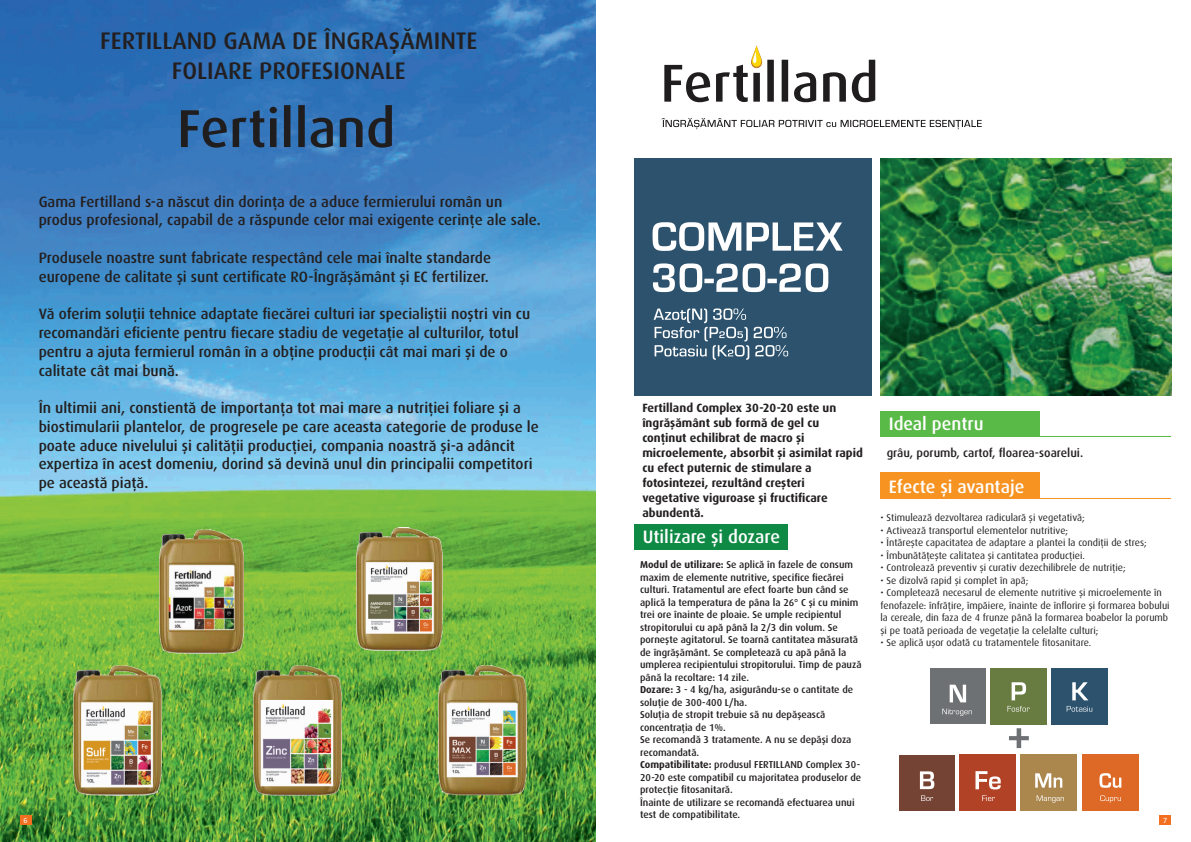
<style>
.page{position:relative;width:1191px;height:842px;background:#fff}
.page>*{position:absolute;margin:0;border:0;box-sizing:border-box;transform-origin:0 0}
.t1{font:500 24px/30px "Dax Pro";color:#231f20;text-align:center}
.t2{font:500 18px "Dax Pro";color:#fff}
.t3{font:500 15px/18.8px "Dax Pro";color:#231f20}
.t4{font:700 12px/15px "Dax Pro";color:#231f20}
.t5{font:500 12px "Dax Pro";color:#231f20}
.t6{font:500 10px/12.5px "Dax Pro";color:#231f20}
.t7{font:10px "Dax Pro";color:#231f20}
.t8{font:8px "Calibri";color:#fff}
.s1{font-weight:700}
</style>
<div class="page">
<img style="left:0;top:0;width:595px;height:842px">
<div style="left:20px;top:816px;width:12px;height:9px;background:#f37021"></div>
<svg style="left:181px;top:105px;width:211px;height:43px;background:#2d5682"></svg>
<img style="left:254px;top:665px;width:88px;height:130px">
<img style="left:357px;top:527px;width:85px;height:123px">
<img style="left:439px;top:665px;width:87px;height:130px">
<img style="left:159px;top:529px;width:84px;height:125px">
<img style="left:74px;top:665px;width:88px;height:130px">
<div style="left:634px;top:524px;width:154px;height:26px;background:#0e8a44"></div>
<svg style="left:1009px;top:728px;width:19px;height:20px"></svg>
<div style="left:930px;top:668px;width:55px;height:56px;background:#6e7173"></div>
<svg style="left:949px;top:685px;width:17px;height:17px"></svg>
<svg style="left:942px;top:709px;width:30px;height:7px"></svg>
<div style="left:1051px;top:668px;width:56px;height:56px;background:#2c526d"></div>
<div style="left:990px;top:668px;width:56px;height:56px;background:#687b41"></div>
<svg style="left:1011px;top:682px;width:15px;height:18px"></svg>
<svg style="left:1007px;top:706px;width:22px;height:6px"></svg>
<svg style="left:1066px;top:706px;width:26px;height:6px"></svg>
<svg style="left:1072px;top:682px;width:16px;height:18px"></svg>
<div style="left:899px;top:755px;width:55px;height:56px;background:#744333"></div>
<div style="left:959px;top:754px;width:57px;height:57px;background:#b24225"></div>
<div style="left:1020px;top:754px;width:57px;height:57px;background:#ab874e"></div>
<svg style="left:1035px;top:773px;width:27px;height:15px"></svg>
<svg style="left:1036px;top:795px;width:28px;height:8px"></svg>
<svg style="left:920px;top:771px;width:14px;height:18px"></svg>
<svg style="left:921px;top:795px;width:12px;height:6px"></svg>
<svg style="left:975px;top:771px;width:25px;height:18px"></svg>
<svg style="left:982px;top:795px;width:13px;height:6px"></svg>
<div style="left:1082px;top:754px;width:56px;height:57px;background:#de6926"></div>
<svg style="left:1099px;top:773px;width:22px;height:15px"></svg>
<svg style="left:1100px;top:795px;width:20px;height:8px"></svg>
<div style="left:1159px;top:816px;width:12px;height:9px;background:#f37021"></div>
<svg style="left:664px;top:45px;width:211px;height:57px"></svg>
<svg style="left:661px;top:118px;width:320px;height:11px"></svg>
<div style="left:880px;top:473px;width:160px;height:25px;background:#f79321"></div>
<hr style="left:880px;top:498px;width:291px;height:1px;background:#f79321">
<div style="left:880px;top:411px;width:160px;height:25px;background:#59ba47"></div>
<hr style="left:880px;top:436px;width:291px;height:1px;background:#59ba47">
<img style="left:880px;top:158px;width:291px;height:238px">
<div style="left:634px;top:159px;width:238px;height:237px;background:#2c526d"></div>
<svg style="left:652px;top:222px;width:190px;height:29px"></svg>
<svg style="left:653px;top:263px;width:175px;height:29px"></svg>
<svg style="left:653px;top:308px;width:135px;height:52px"></svg>
<p class="t1" style="left:100px;top:25px;width:379px">FERTILLAND GAMA DE ÎNGRAȘĂMINTE<br>FOLIARE PROFESIONALE</p>
<p class="t3" style="left:39px;top:192px;width:503px">Gama Fertilland s-a născut din dorința de a aduce fermierului român un produs profesional, capabil de a răspunde celor mai exigente cerințe ale sale.</p>
<p class="t3" style="left:39px;top:248px;width:454px">Produsele noastre sunt fabricate respectând cele mai înalte standarde europene de calitate și sunt certificate RO-Îngrășământ și EC fertilizer.</p>
<p class="t3" style="left:39px;top:304px;width:493px">Vă oferim soluții tehnice adaptate fiecărei culturi iar specialiștii noștri vin cu recomandări eficiente pentru fiecare stadiu de vegetație al culturilor, totul pentru a ajuta fermierul român în a obține producții cât mai mari și de o calitate cât mai bună.</p>
<p class="t3" style="left:39px;top:398px;width:501px">În ultimii ani, constientă de importanța tot mai mare a nutriției foliare și a biostimularii plantelor, de progresele pe care aceasta categorie de produse le poate aduce nivelului și calității producției, compania noastră și-a adâncit expertiza în acest domeniu, dorind să devină unul din principalii competitori pe această piață.</p>
<p class="t8" style="left:24px;top:815px;width:6px">6</p>
<p class="t4" style="left:642px;top:400px;width:222px">Fertilland Complex 30-20-20 este un îngrășământ sub formă de gel cu conținut echilibrat de macro și microelemente, absorbit și asimilat rapid cu efect puternic de stimulare a</p>
<p class="t4" style="left:642px;top:475px;width:187px">fotosintezei, rezultând creșteri vegetative viguroase și fructificare abundentă.</p>
<p class="t2" style="left:642px;top:525px;width:139px">Utilizare și dozare</p>
<p class="t6" style="left:640px;top:558px;width:223px"><span class="s1">Modul de utilizare:</span> Se aplică în fazele de consum maxim de elemente nutritive, specifice fiecărei culturi. Tratamentul are efect foarte bun când se aplică la temperatura de pâna la 26° C și cu minim trei ore înainte de ploaie. Se umple recipientul stropitorului cu apă până la 2/3 din volum. Se pornește agitatorul. Se toarnă cantitatea măsurată de îngrășământ. Se completează cu apă până la umplerea recipientului stropitorului. Timp de pauză până la recoltare: 14 zile.<br><span class="s1">Dozare:</span> 3 - 4 kg/ha, asigurându-se o cantitate de soluție de 300-400 L/ha.</p>
<p class="t6" style="left:640px;top:733px;width:223px">Se recomandă 3 tratamente. A nu se depăși doza recomandată.<br><span class="s1">Compatibilitate:</span> produsul FERTILLAND Complex 30- 20-20 este compatibil cu majoritatea produselor de protecție fitosanitară.<br>Înainte de utilizare se recomandă efectuarea unui test de compatibilitate.</p>
<p class="t6" style="left:640px;top:708px;width:187px">Soluția de stropit trebuie să nu depășească concentrația de 1%.</p>
<p class="t2" style="left:888px;top:412px;width:96px">Ideal pentru</p>
<p class="t5" style="left:886px;top:445px;width:198px">grâu, porumb, cartof, floarea-soarelui.</p>
<p class="t2" style="left:888px;top:475px;width:137px">Efecte și avantaje</p>
<p class="t7" style="left:880px;top:511px;width:206px">• Stimulează dezvoltarea radiculară și vegetativă;</p>
<p class="t7" style="left:880px;top:524px;width:189px">• Activează transportul elementelor nutritive;</p>
<p class="t7" style="left:880px;top:536px;width:268px">• Întărește capacitatea de adaptare a plantei la condiții de stres;</p>
<p class="t7" style="left:880px;top:549px;width:206px">• Îmbunătățește calitatea și cantitatea producției.</p>
<p class="t7" style="left:880px;top:599px;width:291px">fenofazele: înfrățire, împăiere, înainte de înflorire și formarea bobului</p>
<p class="t7" style="left:880px;top:561px;width:247px">• Controlează preventiv și curativ dezechilibrele de nutriție;</p>
<p class="t7" style="left:880px;top:574px;width:149px">• Se dizolvă rapid și complet în apă;</p>
<p class="t7" style="left:880px;top:586px;width:283px">• Completează necesarul de elemente nutritive și microelemente în</p>
<p class="t7" style="left:880px;top:611px;width:289px">la cereale, din faza de 4 frunze până la formarea boabelor la porumb</p>
<p class="t7" style="left:880px;top:624px;width:219px">și pe toată perioada de vegetație la celelalte culturi;</p>
<p class="t7" style="left:880px;top:636px;width:212px">• Se aplică ușor odată cu tratamentele fitosanitare.</p>
<p class="t8" style="left:1163px;top:815px;width:6px">7</p>
</div>
